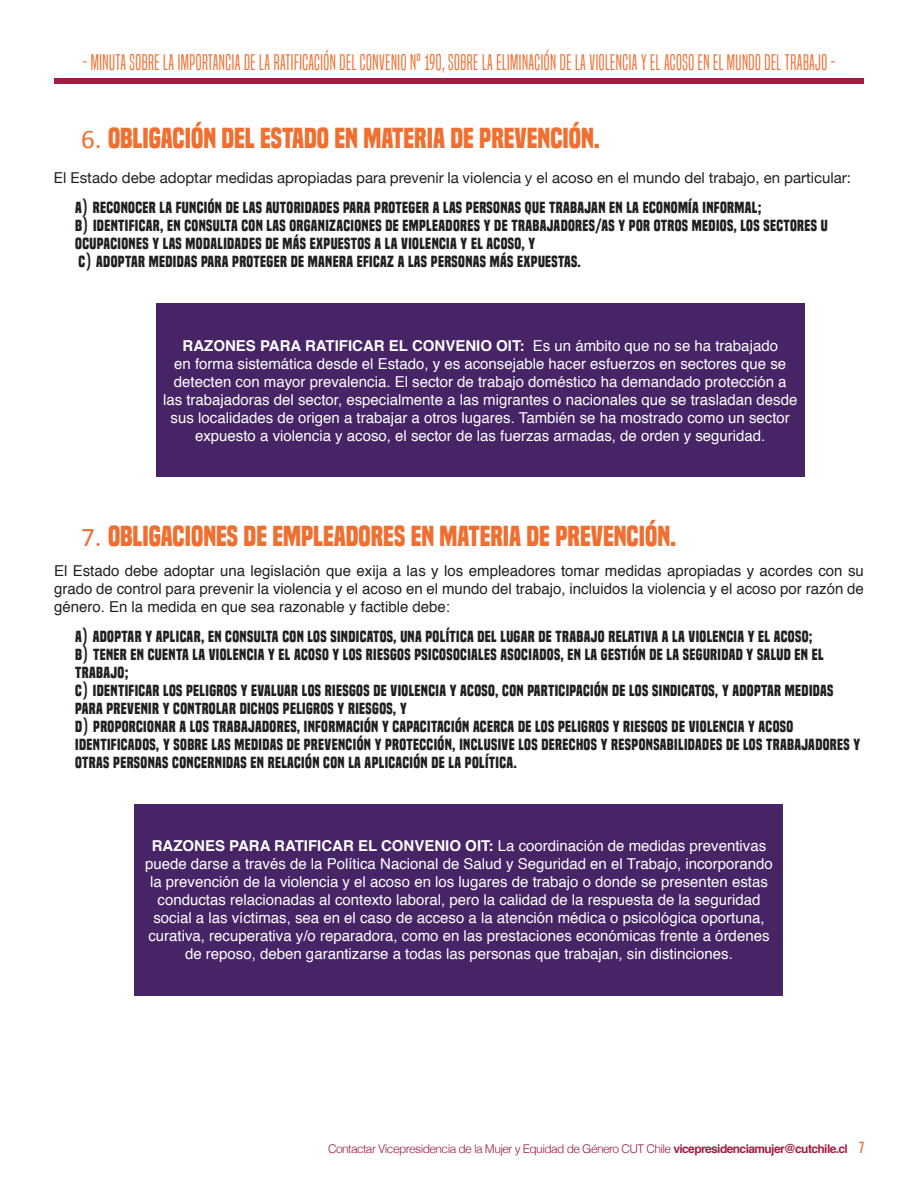
<style>
.page{position:relative;width:918px;height:1188px;background:#fff}
.page>*{position:absolute;margin:0;border:0;box-sizing:border-box;transform-origin:0 0}
.t1{font:700 27px "Built Titling Rg";color:#f06e30}
.t2{font:21px "Built Titling Lt";letter-spacing:.025em;color:#f06e30}
.t3{font:15px/18px "Helvetica";color:#fff;text-align:center}
.t4{font:700 15px/18px "Built Titling Rg";letter-spacing:.025em;color:#231f20}
.t5{font:15px/18px "Helvetica";color:#231f20;text-align:justify}
.t6{font:15px "Helvetica Neue";color:#231f20}
.t7{font:15px "Built Titling Rg";color:#f06e30}
.t8{font:300 12px "Helvetica";letter-spacing:-.05em;color:#a21d42}
.s1{font-family:"Calibri";font-weight:400}
.s2{font-weight:700}
</style>
<div class="page">
<div style="left:54px;top:78px;width:810px;height:6px;background:#a21d42"></div>
<div style="left:156px;top:304px;width:649px;height:173px;background:#462465"></div>
<div style="left:135px;top:804px;width:648px;height:191px;background:#462465"></div>
<h2 class="t2" style="left:82px;top:50px;width:755px">- MINUTA SOBRE LA IMPORTANCIA DE LA RATIFICACIÓN DEL CONVENIO N° 190, SOBRE LA ELIMINACIÓN DE LA VIOLENCIA Y EL ACOSO EN EL MUNDO DEL TRABAJO -</h2>
<h1 class="t1" style="left:81px;top:122px;width:521px"><span class="s1">6.</span> OBLIGACIÓN DEL ESTADO EN MATERIA DE PREVENCIÓN.</h1>
<p class="t6" style="left:54px;top:167px;width:799px">El Estado debe adoptar medidas apropiadas para prevenir la violencia y el acoso en el mundo del trabajo, en particular:</p>
<p class="t4" style="left:75px;top:199px;width:754px">A) RECONOCER LA FUNCIÓN DE LAS AUTORIDADES PARA PROTEGER A LAS PERSONAS QUE TRABAJAN EN LA ECONOMÍA INFORMAL;<br>B) IDENTIFICAR, EN CONSULTA CON LAS ORGANIZACIONES DE EMPLEADORES Y DE TRABAJADORES/AS Y POR OTROS MEDIOS, LOS SECTORES U OCUPACIONES Y LAS MODALIDADES DE MÁS EXPUESTOS A LA VIOLENCIA Y EL ACOSO, Y<br>C) ADOPTAR MEDIDAS PARA PROTEGER DE MANERA EFICAZ A LAS PERSONAS MÁS EXPUESTAS.</p>
<p class="t3" style="left:163px;top:337px;width:636px"><span class="s2">RAZONES PARA RATIFICAR EL CONVENIO OIT:</span> Es un ámbito que no se ha trabajado<br>en forma sistemática desde el Estado, y es aconsejable hacer esfuerzos en sectores que se detecten con mayor prevalencia. El sector de trabajo doméstico ha demandado protección a las trabajadoras del sector, especialmente a las migrantes o nacionales que se trasladan desde sus localidades de origen a trabajar a otros lugares. También se ha mostrado como un sector expuesto a violencia y acoso, el sector de las fuerzas armadas, de orden y seguridad.</p>
<h1 class="t1" style="left:81px;top:520px;width:597px"><span class="s1">7.</span> OBLIGACIONES DE EMPLEADORES EN MATERIA DE PREVENCIÓN.</h1>
<p class="t5" style="left:54px;top:562px;width:811px">El Estado debe adoptar una legislación que exija a las y los empleadores tomar medidas apropiadas y acordes con su grado de control para prevenir la violencia y el acoso en el mundo del trabajo, incluidos la violencia y el acoso por razón de género. En la medida en que sea razonable y factible debe:</p>
<p class="t4" style="left:75px;top:628px;width:787px">A) ADOPTAR Y APLICAR, EN CONSULTA CON LOS SINDICATOS, UNA POLÍTICA DEL LUGAR DE TRABAJO RELATIVA A LA VIOLENCIA Y EL ACOSO;<br>B) TENER EN CUENTA LA VIOLENCIA Y EL ACOSO Y LOS RIESGOS PSICOSOCIALES ASOCIADOS, EN LA GESTIÓN DE LA SEGURIDAD Y SALUD EN EL TRABAJO;<br>C) IDENTIFICAR LOS PELIGROS Y EVALUAR LOS RIESGOS DE VIOLENCIA Y ACOSO, CON PARTICIPACIÓN DE LOS SINDICATOS, Y ADOPTAR MEDIDAS PARA PREVENIR Y CONTROLAR DICHOS PELIGROS Y RIESGOS, Y<br>D) PROPORCIONAR A LOS TRABAJADORES, INFORMACIÓN Y CAPACITACIÓN ACERCA DE LOS PELIGROS Y RIESGOS DE VIOLENCIA Y ACOSO IDENTIFICADOS, Y SOBRE LAS MEDIDAS DE PREVENCIÓN Y PROTECCIÓN, INCLUSIVE LOS DERECHOS Y RESPONSABILIDADES DE LOS TRABAJADORES Y OTRAS PERSONAS CONCERNIDAS EN RELACIÓN CON LA APLICACIÓN DE LA POLÍTICA.</p>
<p class="t3" style="left:145px;top:837px;width:629px"><span class="s2">RAZONES PARA RATIFICAR EL CONVENIO OIT:</span> La coordinación de medidas preventivas puede darse a través de la Política Nacional de Salud y Seguridad en el Trabajo, incorporando la prevención de la violencia y el acoso en los lugares de trabajo o donde se presenten estas conductas relacionadas al contexto laboral, pero la calidad de la respuesta de la seguridad social a las víctimas, sea en el caso de acceso a la atención médica o psicológica oportuna, curativa, recuperativa y/o reparadora, como en las prestaciones económicas frente a órdenes de reposo, deben garantizarse a todas las personas que trabajan, sin distinciones.</p>
<p class="t8" style="left:328px;top:1138px;width:521px">Contactar Vicepresidencia de la Mujer y Equidad de Género CUT Chile <span class="s2">vicepresidenciamujer@cutchile.cl</span></p>
<p class="t7" style="left:859px;top:1138px;width:7px">7</p>
</div>
